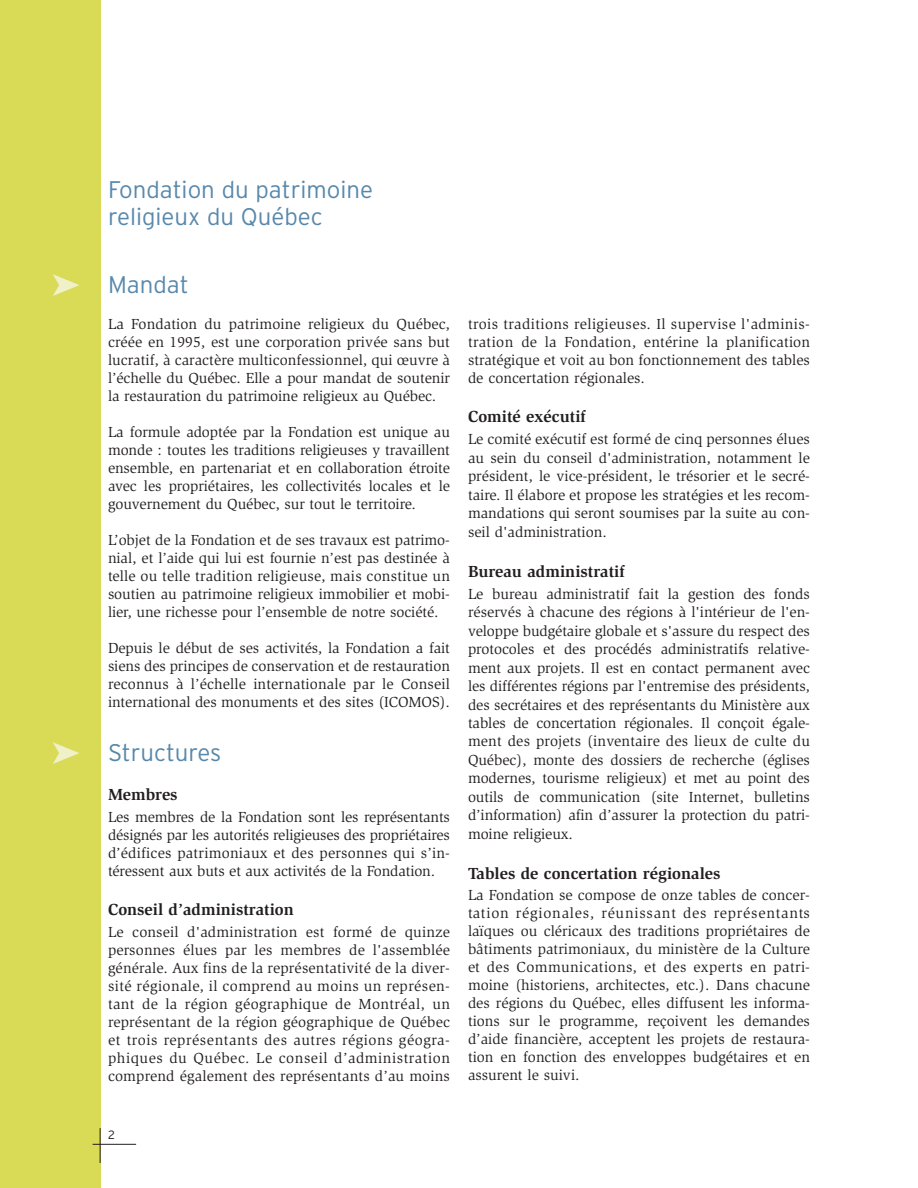
<style>
.page{position:relative;width:918px;height:1188px;background:#fff}
.page>*{position:absolute;margin:0;border:0;box-sizing:border-box;transform-origin:0 0}
.t1{font:300 24px/27px "Interstate";color:#5788ab}
.t2{font:700 16.5px "Slimbach";color:#231f20}
.t3{font:15px/18px "Slimbach";letter-spacing:-.005em;color:#231f20;text-align:justify}
.t4{font:300 12px "Interstate";color:#231f20}
</style>
<div class="page">
<div style="left:0;top:0;width:101px;height:1188px;background:#d9da55"></div>
<hr style="left:93px;top:1144px;width:43px;height:1px;background:#231f20">
<hr style="left:100px;top:1128px;width:1px;height:35px;background:#231f20">
<h1 class="t1" style="left:108px;top:178px;width:266px">Fondation du patrimoine religieux du Québec</h1>
<h1 class="t1" style="left:108px;top:273px;width:82px">Mandat</h1>
<p class="t3" style="left:108px;top:316px;width:344px">La Fondation du patrimoine religieux du Québec, créée en 1995, est une corporation privée sans but lucratif, à caractère multiconfessionnel, qui œuvre à l’échelle du Québec. Elle a pour mandat de soutenir la restauration du patrimoine religieux au Québec.</p>
<p class="t3" style="left:108px;top:424px;width:343px">La formule adoptée par la Fondation est unique au monde : toutes les traditions religieuses y travaillent ensemble, en partenariat et en collaboration étroite avec les propriétaires, les collectivités locales et le gouvernement du Québec, sur tout le territoire.</p>
<p class="t3" style="left:108px;top:532px;width:343px">L’objet de la Fondation et de ses travaux est patrimo&shy;nial, et l’aide qui lui est fournie n’est pas destinée à telle ou telle tradition religieuse, mais constitue un soutien au patrimoine religieux immobilier et mobi&shy;lier, une richesse pour l’ensemble de notre société.</p>
<p class="t3" style="left:108px;top:640px;width:343px">Depuis le début de ses activités, la Fondation a fait siens des principes de conservation et de restauration reconnus à l’échelle internationale par le Conseil international des monuments et des sites (ICOMOS).</p>
<h1 class="t1" style="left:108px;top:741px;width:115px">Structures</h1>
<p class="t2" style="left:108px;top:788px;width:71px">Membres</p>
<p class="t3" style="left:108px;top:809px;width:343px">Les membres de la Fondation sont les représentants désignés par les autorités religieuses des propriétaires d’édifices patrimoniaux et des personnes qui s’in&shy;téressent aux buts et aux activités de la Fondation.</p>
<p class="t2" style="left:108px;top:903px;width:187px">Conseil d’administration</p>
<p class="t3" style="left:108px;top:924px;width:344px">Le conseil d'administration est formé de quinze personnes élues par les membres de l'assemblée générale. Aux fins de la représentativité de la diver&shy;sité régionale, il comprend au moins un représen&shy;tant de la région géographique de Montréal, un représentant de la région géographique de Québec et trois représentants des autres régions géogra&shy;phiques du Québec. Le conseil d’administration comprend également des représentants d’au moins</p>
<p class="t3" style="left:468px;top:316px;width:344px">trois traditions religieuses. Il supervise l'adminis&shy;tration de la Fondation, entérine la planification stratégique et voit au bon fonctionnement des tables de concertation régionales.</p>
<p class="t2" style="left:468px;top:410px;width:119px">Comité exécutif</p>
<p class="t3" style="left:468px;top:431px;width:344px;line-height:18.5px">Le comité exécutif est formé de cinq personnes élues au sein du conseil d'administration, notamment le président, le vice-président, le trésorier et le secré&shy;taire. Il élabore et propose les stratégies et les recom&shy;mandations qui seront soumises par la suite au con&shy;seil d'administration.</p>
<p class="t2" style="left:468px;top:565px;width:158px">Bureau administratif</p>
<p class="t3" style="left:468px;top:586px;width:344px;line-height:18.5px">Le bureau administratif fait la gestion des fonds réservés à chacune des régions à l'intérieur de l'en&shy;veloppe budgétaire globale et s'assure du respect des protocoles et des procédés administratifs relative&shy;ment aux projets. Il est en contact permanent avec les différentes régions par l'entremise des présidents, des secrétaires et des représentants du Ministère aux tables de concertation régionales. Il conçoit égale&shy;ment des projets (inventaire des lieux de culte du Québec), monte des dossiers de recherche (églises modernes, tourisme religieux) et met au point des outils de communication (site Internet, bulletins d’information) afin d’assurer la protection du patri&shy;moine religieux.</p>
<p class="t2" style="left:468px;top:867px;width:254px">Tables de concertation régionales</p>
<p class="t3" style="left:468px;top:887px;width:344px">La Fondation se compose de onze tables de concer&shy;tation régionales, réunissant des représentants laïques ou cléricaux des traditions propriétaires de bâtiments patrimoniaux, du ministère de la Culture et des Communications, et des experts en patri&shy;moine (historiens, architectes, etc.). Dans chacune des régions du Québec, elles diffusent les informa&shy;tions sur le programme, reçoivent les demandes d’aide financière, acceptent les projets de restaura&shy;tion en fonction des enveloppes budgétaires et en assurent le suivi.</p>
<p class="t4" style="left:108px;top:1131px;width:8px">2</p>
</div>
